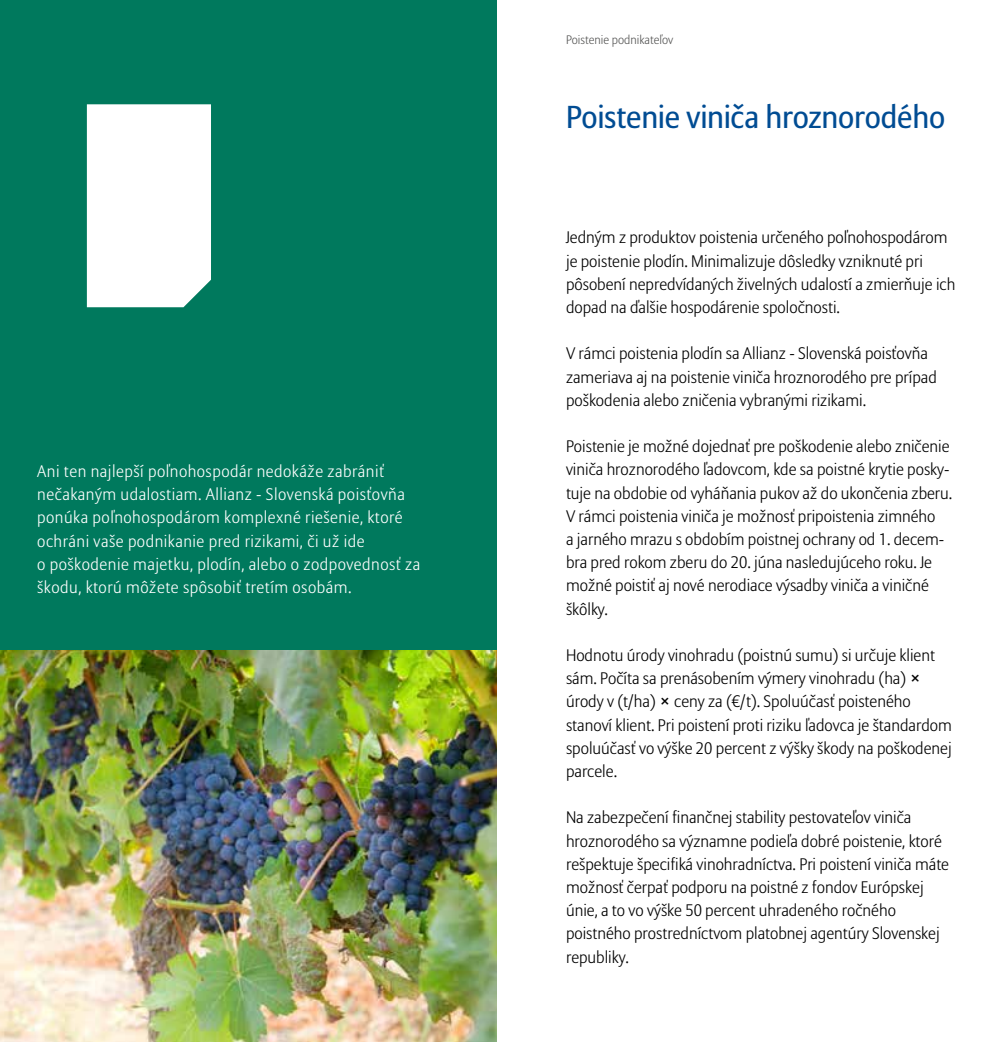
<style>
.page{position:relative;width:993px;height:1042px;background:#fff}
.page>*{position:absolute;margin:0;border:0;box-sizing:border-box;transform-origin:0 0}
.t1{font:31.5px "Allianz Sans";letter-spacing:-.01em;color:#004c93}
.t2{font:300 16.62px/23.3px "Allianz Sans";color:#000}
.t3{font:300 16.62px/23.3px "Allianz Sans";letter-spacing:.03em;color:#fff}
.t4{font:300 12.25px "Allianz Sans";color:#575756}
</style>
<div class="page">
<div style="left:0;top:0;width:496px;height:1042px;background:#00795d"></div>
<div style="left:87px;top:104px;width:124px;height:203px;background:#fff"></div>
<img style="left:0;top:650px;width:496px;height:392px">
<p class="t3" style="left:37px;top:460px;width:384px">Ani ten najlepší poľnohospodár nedokáže zabrániť nečakaným udalostiam. Allianz - Slovenská poisťovňa ponúka poľnohospodárom komplexné riešenie, ktoré ochráni vaše podnikanie pred rizikami, či už ide<br>o poškodenie majetku, plodín, alebo o zodpovednosť za škodu, ktorú môžete spôsobiť tretím osobám.</p>
<p class="t4" style="left:566px;top:33px;width:109px">Poistenie podnikateľov</p>
<h1 class="t1" style="left:566px;top:98px;width:380px">Poistenie viniča hroznorodého</h1>
<p class="t2" style="left:566px;top:227px;width:390px">Jedným z produktov poistenia určeného poľnohospodárom je poistenie plodín. Minimalizuje dôsledky vzniknuté pri pôsobení nepredvídaných živelných udalostí a zmierňuje ich dopad na ďalšie hospodárenie spoločnosti.</p>
<p class="t2" style="left:566px;top:343px;width:372px">V rámci poistenia plodín sa Allianz - Slovenská poisťovňa zameriava aj na poistenie viniča hroznorodého pre prípad poškodenia alebo zničenia vybranými rizikami.</p>
<p class="t2" style="left:566px;top:435px;width:388px">Poistenie je možné dojednať pre poškodenie alebo zničenie viniča hroznorodého ľadovcom, kde sa poistné krytie posky&shy;tuje na obdobie od vyháňania pukov až do ukončenia zberu.<br>V rámci poistenia viniča je možnosť pripoistenia zimného<br>a jarného mrazu s obdobím poistnej ochrany od 1. decem&shy;bra pred rokom zberu do 20. júna nasledujúceho roku. Je možné poistiť aj nové nerodiace výsadby viniča a viničné škôlky.</p>
<p class="t2" style="left:566px;top:644px;width:387px">Hodnotu úrody vinohradu (poistnú sumu) si určuje klient sám. Počíta sa prenásobením výmery vinohradu (ha) ✗ úrody v (t/ha) ✗ ceny za (€/t). Spoluúčasť poisteného stanoví klient. Pri poistení proti riziku ľadovca je štandardom spoluúčasť vo výške 20 percent z výšky škody na poškodenej parcele.</p>
<p class="t2" style="left:566px;top:806px;width:384px">Na zabezpečení finančnej stability pestovateľov viniča hroznorodého sa významne podieľa dobré poistenie, ktoré rešpektuje špecifiká vinohradníctva. Pri poistení viniča máte možnosť čerpať podporu na poistné z fondov Európskej únie, a to vo výške 50 percent uhradeného ročného poistného prostredníctvom platobnej agentúry Slovenskej republiky.</p>
</div>
